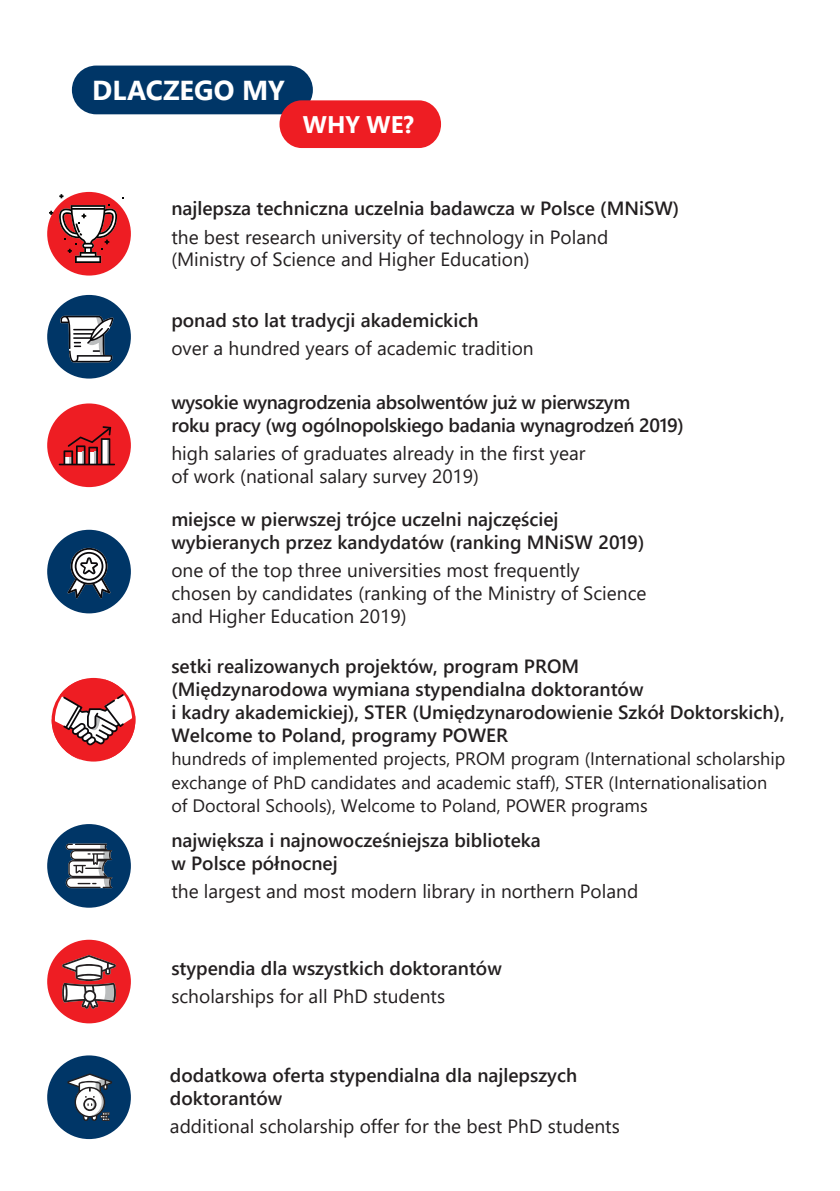
<style>
.page{position:relative;width:840px;height:1191px;background:#fff}
.page>*{position:absolute;margin:0;border:0;box-sizing:border-box;transform-origin:0 0}
.t1{font:700 27.4px "Segoe UI";color:#fff}
.t2{font:700 24px "Segoe UI";color:#fff}
.t3{font:600 19.2px/23px "Segoe UI";color:#231f20}
.t4{font:19.2px/23px "Segoe UI";color:#231f20}
.t5{font:18px/23.2px "Segoe UI";color:#231f20}
</style>
<div class="page">
<div style="left:72px;top:66px;width:241px;height:48px;background:#003667;border-radius:24px"></div>
<div style="left:279px;top:100px;width:162px;height:48px;background:#ee1d23;border-radius:23px"></div>
<div style="left:47px;top:192px;width:84px;height:83px;background:#ee1d23;border-radius:50%"></div>
<svg style="left:49px;top:211px;width:4px;height:4px"></svg>
<svg style="left:59px;top:194px;width:65px;height:69px"></svg>
<div style="left:47px;top:403px;width:84px;height:84px;background:#ee1d23;border-radius:50%"></div>
<svg style="left:59px;top:426px;width:56px;height:39px"></svg>
<svg style="left:51px;top:679px;width:85px;height:81px"></svg>
<div style="left:47px;top:530px;width:84px;height:83px;background:#003667;border-radius:50%"></div>
<svg style="left:68px;top:548px;width:42px;height:50px"></svg>
<div style="left:47px;top:824px;width:84px;height:83px;background:#003667;border-radius:50%"></div>
<svg style="left:66px;top:843px;width:46px;height:45px"></svg>
<div style="left:47px;top:295px;width:84px;height:83px;background:#003667;border-radius:50%"></div>
<svg style="left:60px;top:316px;width:53px;height:46px"></svg>
<div style="left:47px;top:939px;width:84px;height:84px;background:#ee1d23;border-radius:50%"></div>
<svg style="left:62px;top:955px;width:54px;height:53px"></svg>
<div style="left:47px;top:1055px;width:84px;height:84px;background:#003667;border-radius:50%"></div>
<svg style="left:67px;top:1073px;width:45px;height:48px"></svg>
<h1 class="t1" style="left:92px;top:65px;width:194px">DLACZEGO MY</h1>
<p class="t2" style="left:303px;top:102px;width:113px">WHY WE?</p>
<p class="t3" style="left:171px;top:195px;width:509px">najlepsza techniczna uczelnia badawcza w Polsce (MNiSW)</p>
<p class="t4" style="left:171px;top:223px;width:438px">the best research university of technology in Poland (Ministry of Science and Higher Education)</p>
<p class="t3" style="left:171px;top:307px;width:308px">ponad sto lat tradycji akademickich</p>
<p class="t4" style="left:171px;top:335px;width:363px">over a hundred years of academic tradition</p>
<p class="t3" style="left:171px;top:389px;width:514px">wysokie wynagrodzenia absolwentów już w pierwszym<br>roku pracy (wg ogólnopolskiego badania wynagrodzeń 2019)</p>
<p class="t4" style="left:171px;top:440px;width:415px">high salaries of graduates already in the first year of work (national salary survey 2019)</p>
<p class="t3" style="left:171px;top:506px;width:474px">miejsce w pierwszej trójce uczelni najczęściej wybieranych przez kandydatów (ranking MNiSW 2019)</p>
<p class="t4" style="left:171px;top:557px;width:476px">one of the top three universities most frequently<br>chosen by candidates (ranking of the Ministry of Science and Higher Education 2019)</p>
<p class="t3" style="left:171px;top:653px;width:614px">setki realizowanych projektów, program PROM<br>(Międzynarodowa wymiana stypendialna doktorantów<br>i kadry akademickiej), STER (Umiędzynarodowienie Szkół Doktorskich), Welcome to Poland, programy POWER</p>
<p class="t5" style="left:171px;top:745px;width:615px">hundreds of implemented projects, PROM program (International scholarship exchange of PhD candidates and academic staff), STER (Internationalisation of Doctoral Schools), Welcome to Poland, POWER programs</p>
<p class="t3" style="left:171px;top:827px;width:371px">największa i najnowocześniejsza biblioteka w Polsce północnej</p>
<p class="t4" style="left:171px;top:878px;width:468px">the largest and most modern library in northern Poland</p>
<p class="t3" style="left:171px;top:954px;width:332px">stypendia dla wszystkich doktorantów</p>
<p class="t4" style="left:171px;top:982px;width:275px">scholarships for all PhD students</p>
<p class="t3" style="left:170px;top:1061px;width:408px">dodatkowa oferta stypendialna dla najlepszych doktorantów</p>
<p class="t4" style="left:170px;top:1112px;width:451px">additional scholarship offer for the best PhD students</p>
</div>
